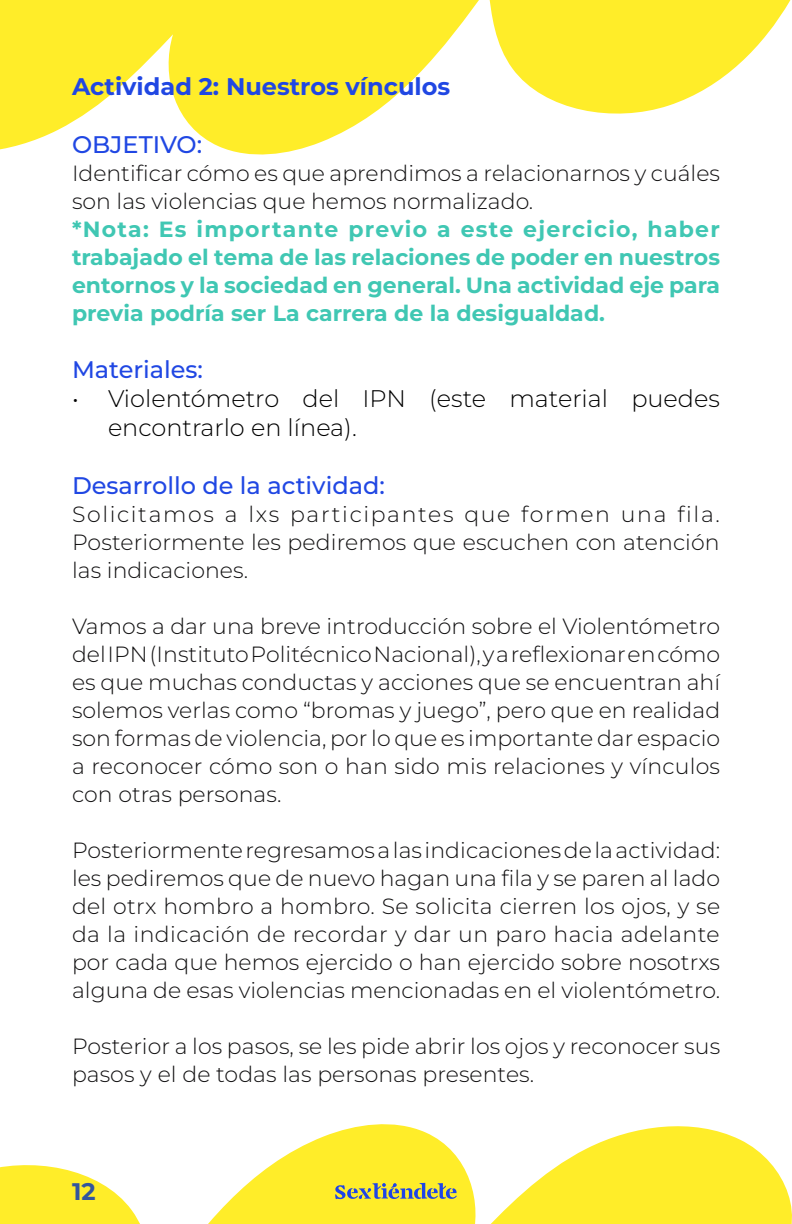
<style>
.page{position:relative;width:792px;height:1224px;background:#fff}
.page>*{position:absolute;margin:0;border:0;box-sizing:border-box;transform-origin:0 0}
.t1{font:300 24px/28.8px "Montserrat";color:#000}
.t2{font:500 24px "Montserrat";color:#2047e3}
.t3{font:700 24px "Montserrat";color:#2047e3}
.t4{font:700 24px "Montserrat";color:#33559d}
.t5{font:300 22px/28px "Montserrat";letter-spacing:.005em;color:#121112;text-align:justify}
.t6{font:700 22px/28px "Montserrat";letter-spacing:.005em;color:#40c7b3;text-align:justify}
</style>
<div class="page">
<svg style="left:0;top:0;width:791px;height:155px;fill:#ffed29"></svg>
<svg style="left:0;top:1124px;width:792px;height:100px;fill:#ffed29"></svg>
<svg style="left:335px;top:1183px;width:122px;height:16px;background:#a9ac71"></svg>
<p class="t3" style="left:72px;top:69px;width:380px">Actividad 2: Nuestros vínculos</p>
<p class="t2" style="left:72px;top:128px;width:132px">OBJETIVO:</p>
<p class="t5" style="left:72px;top:158px;width:650px">Identificar cómo es que aprendimos a relacionarnos y cuáles son las violencias que hemos normalizado.</p>
<p class="t6" style="left:72px;top:214px;width:650px">*Nota: Es importante previo a este ejercicio, haber trabajado el tema de las relaciones de poder en nuestros entornos y la sociedad en general. Una actividad eje para previa podría ser La carrera de la desigualdad.</p>
<p class="t2" style="left:72px;top:353px;width:133px">Materiales:</p>
<p class="t1" style="left:108px;top:384px;width:613px;text-indent:-36px">• Violentómetro del IPN (este material puedes encontrarlo en línea).</p>
<p class="t2" style="left:72px;top:468px;width:314px">Desarrollo de la actividad:</p>
<p class="t5" style="left:72px;top:499px;width:649px">Solicitamos a lxs participantes que formen una fila.<br>Posteriormente les pediremos que escuchen con atención las indicaciones.</p>
<p class="t5" style="left:72px;top:611px;width:650px">Vamos a dar una breve introducción sobre el Violentómetro del IPN (Instituto Politécnico Nacional), y a reflexionar en cómo es que muchas conductas y acciones que se encuentran ahí solemos verlas como “bromas y juego”, pero que en realidad son formas de violencia, por lo que es importante dar espacio a reconocer cómo son o han sido mis relaciones y vínculos con otras personas.</p>
<p class="t5" style="left:72px;top:835px;width:650px">Posteriormente regresamos a las indicaciones de la actividad: les pediremos que de nuevo hagan una fila y se paren al lado del otrx hombro a hombro. Se solicita cierren los ojos, y se da la indicación de recordar y dar un paro hacia adelante por cada que hemos ejercido o han ejercido sobre nosotrxs alguna de esas violencias mencionadas en el violentómetro.</p>
<p class="t5" style="left:72px;top:1031px;width:650px">Posterior a los pasos, se les pide abrir los ojos y reconocer sus pasos y el de todas las personas presentes.</p>
<p class="t4" style="left:72px;top:1174px;width:25px">12</p>
</div>
